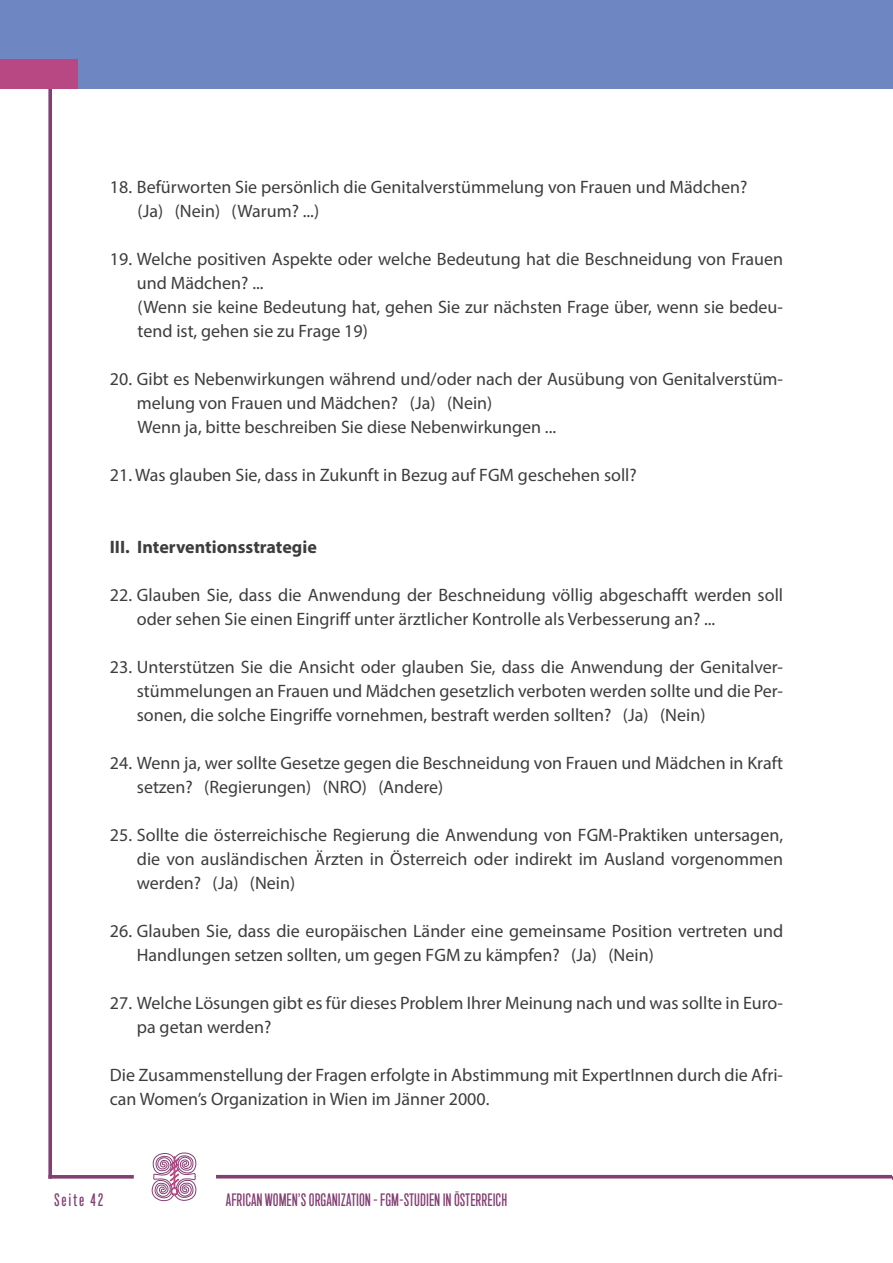
<style>
.page{position:relative;width:893px;height:1263px;background:#fff}
.page>*{position:absolute;margin:0;border:0;box-sizing:border-box;transform-origin:0 0}
.t1{font:18px/24px "Myriad Pro";color:#3d3d3d}
.t2{font:18px "Marsden S Medium";color:#833f73}
.t3{font:700 18px "Myriad Pro";color:#3d3d3d}
</style>
<div class="page">
<div style="left:0;top:0;width:892px;height:89px;background:#6e86c1"></div>
<svg style="left:48px;top:89px;width:4px;height:1086px;background:#8f5281"></svg>
<hr style="left:216px;top:1175px;width:676px;height:3px;background:#833f73">
<hr style="left:48px;top:1175px;width:86px;height:3px;background:#833f73">
<div style="left:0;top:59px;width:78px;height:30px;background:#b74884"></div>
<svg style="left:152px;top:1152px;width:45px;height:49px"></svg>
<hr style="left:892px;top:0;width:1px;height:89px;background:#6e86c1">
<p class="t1" style="left:110px;top:174px;width:639px">18. Befürworten Sie persönlich die Genitalverstümmelung von Frauen und Mädchen?</p>
<p class="t1" style="left:138px;top:198px;width:183px">(Ja) (Nein) (Warum? ...)</p>
<p class="t1" style="left:137px;top:246px;width:648px;text-indent:-27px">19. Welche positiven Aspekte oder welche Bedeutung hat die Beschneidung von Frauen und Mädchen? ...</p>
<p class="t1" style="left:137px;top:294px;width:647px">(Wenn sie keine Bedeutung hat, gehen Sie zur nächsten Frage über, wenn sie bedeu&shy;tend ist, gehen sie zu Frage 19)</p>
<p class="t1" style="left:137px;top:366px;width:648px;text-indent:-27px">20. Gibt es Nebenwirkungen während und/oder nach der Ausübung von Genitalverstüm&shy;melung von Frauen und Mädchen? (Ja) (Nein)</p>
<p class="t1" style="left:137px;top:414px;width:420px">Wenn ja, bitte beschreiben Sie diese Nebenwirkungen ...</p>
<p class="t1" style="left:110px;top:462px;width:528px">21. Was glauben Sie, dass in Zukunft in Bezug auf FGM geschehen soll?</p>
<p class="t3" style="left:110px;top:535px;width:209px">III. Interventionsstrategie</p>
<p class="t1" style="left:137px;top:582px;width:648px;text-indent:-27px">22. Glauben Sie, dass die Anwendung der Beschneidung völlig abgeschafft werden soll oder sehen Sie einen Eingriff unter ärztlicher Kontrolle als Verbesserung an? ...</p>
<p class="t1" style="left:137px;top:654px;width:648px;text-align:justify;text-indent:-27px">23. Unterstützen Sie die Ansicht oder glauben Sie, dass die Anwendung der Genitalver&shy;stümmelungen an Frauen und Mädchen gesetzlich verboten werden sollte und die Per&shy;sonen, die solche Eingriffe vornehmen, bestraft werden sollten? (Ja) (Nein)</p>
<p class="t1" style="left:137px;top:750px;width:648px;text-indent:-27px">24. Wenn ja, wer sollte Gesetze gegen die Beschneidung von Frauen und Mädchen in Kraft setzen? (Regierungen) (NRO) (Andere)</p>
<p class="t1" style="left:137px;top:822px;width:648px;text-align:justify;text-indent:-27px">25. Sollte die österreichische Regierung die Anwendung von FGM-Praktiken untersagen, die von ausländischen Ärzten in Österreich oder indirekt im Ausland vorgenommen werden? (Ja) (Nein)</p>
<p class="t1" style="left:137px;top:918px;width:648px;text-indent:-27px">26. Glauben Sie, dass die europäischen Länder eine gemeinsame Position vertreten und<br>Handlungen setzen sollten, um gegen FGM zu kämpfen? (Ja) (Nein)</p>
<p class="t1" style="left:137px;top:990px;width:648px;text-indent:-27px">27. Welche Lösungen gibt es für dieses Problem Ihrer Meinung nach und was sollte in Euro&shy;pa getan werden?</p>
<p class="t1" style="left:110px;top:1062px;width:675px">Die Zusammenstellung der Fragen erfolgte in Abstimmung mit ExpertInnen durch die Afri&shy;can Women’s Organization in Wien im Jänner 2000.</p>
<p class="t2" style="left:54px;top:1190px;width:51px">Seite 42</p>
<p class="t2" style="left:226px;top:1191px;width:283px">AFRICAN WOMEN’S ORGANIZATION - FGM-STUDIEN IN ÖSTERREICH</p>
</div>
